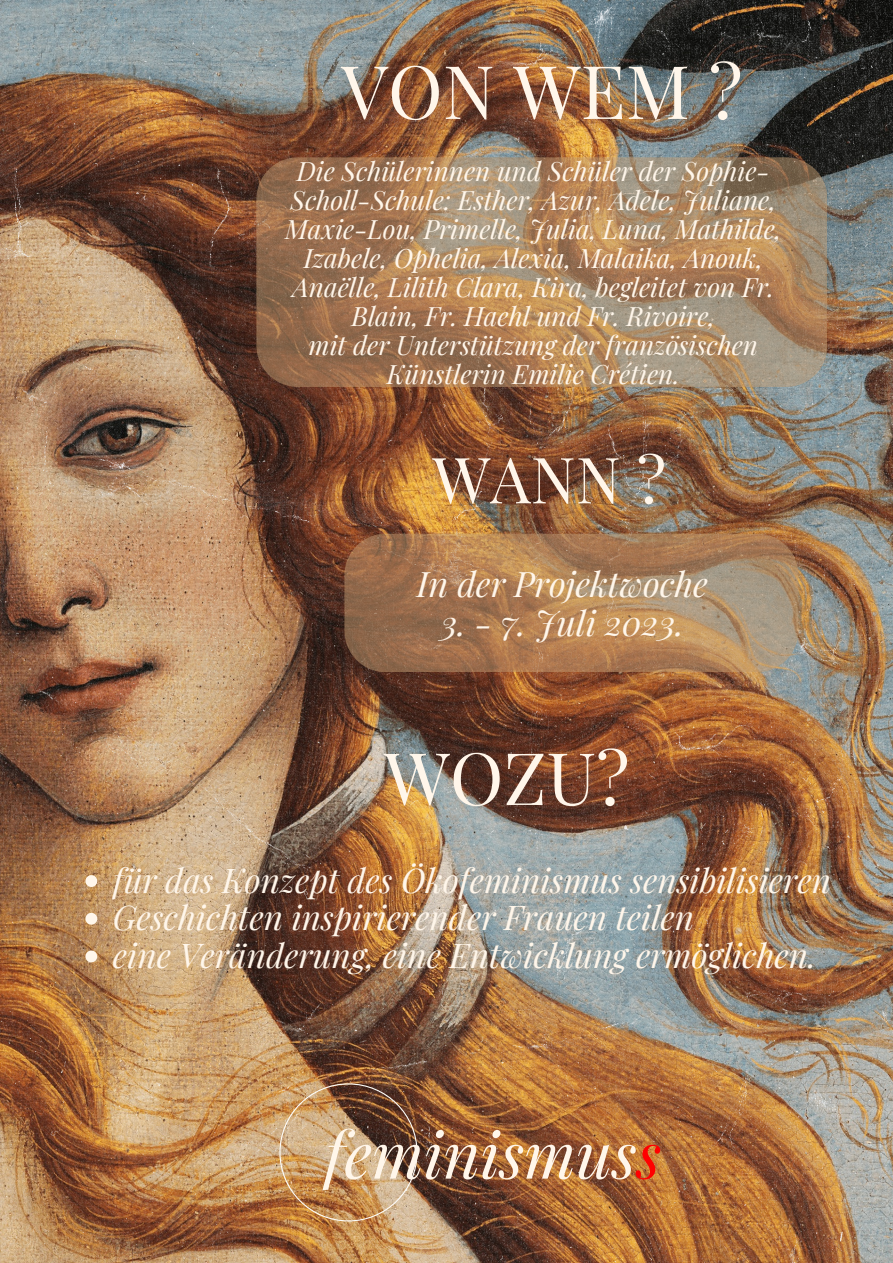
<style>
.page{position:relative;width:893px;height:1263px;background:#fff}
.page>*{position:absolute;margin:0;border:0;box-sizing:border-box;transform-origin:0 0}
.t1{font:74.03px "Playfair Display";color:#fff6ea}
.t2{font:72.53px "Playfair Display";color:#fff6ea}
.t3{font:italic 64.05px "Playfair Display";color:#fff6ea}
.t4{font:63.82px "Playfair Display";color:#fff6ea}
.t5{font:italic 34.42px "Playfair Display";color:#fff6ea}
.t6{font:italic 33.38px/37.7px "Playfair Display";color:#fff6ea}
.t7{font:italic 26.17px/29.1px "Playfair Display";color:#fff6ea;text-align:center}
.s1{color:#f00}
</style>
<div class="page">
<img style="left:0;top:0;width:893px;height:1263px">
<img style="left:279px;top:1083px;width:138px;height:138px">
<svg style="left:256px;top:157px;width:571px;height:230px;background:#a4805e"></svg>
<svg style="left:344px;top:534px;width:454px;height:138px;background:#aa805b"></svg>
<svg style="left:85px;top:875px;width:12px;height:12px"></svg>
<svg style="left:85px;top:913px;width:12px;height:12px"></svg>
<svg style="left:85px;top:950px;width:12px;height:12px"></svg>
<h1 class="t1" style="left:341px;top:39px;width:403px">VON WEM ?</h1>
<p class="t7" style="left:285px;top:155px;width:498px">Die Schülerinnen und Schüler der Sophie-Scholl-Schule: Esther, Azur, Adele, Juliane, Maxie-Lou, Primelle, Julia, Luna, Mathilde, Izabele, Ophelia, Alexia, Malaika, Anouk, Anaëlle, Lilith Clara, Kira, begleitet von Fr.<br>Blain, Fr. Haehl und Fr. Rivoire,<br>mit der Unterstützung der französischen Künstlerin Emilie Crétien.</p>
<h3 class="t4" style="left:432px;top:434px;width:235px">WANN ?</h3>
<h3 class="t5" style="left:417px;top:560px;width:293px">In der Projektwoche</h3>
<h3 class="t5" style="left:441px;top:599px;width:244px">3. - 7. Juli 2023.</h3>
<h2 class="t2" style="left:384px;top:727px;width:247px">WOZU?</h2>
<p class="t6" style="left:113px;top:860px;width:719px">für das Konzept des Ökofeminismus sensibilisieren<br>Geschichten inspirierender Frauen teilen<br>eine Veränderung, eine Entwicklung ermöglichen.</p>
<h3 class="t3" style="left:324px;top:1109px;width:339px">feminismus<span class="s1">s</span></h3>
</div>
